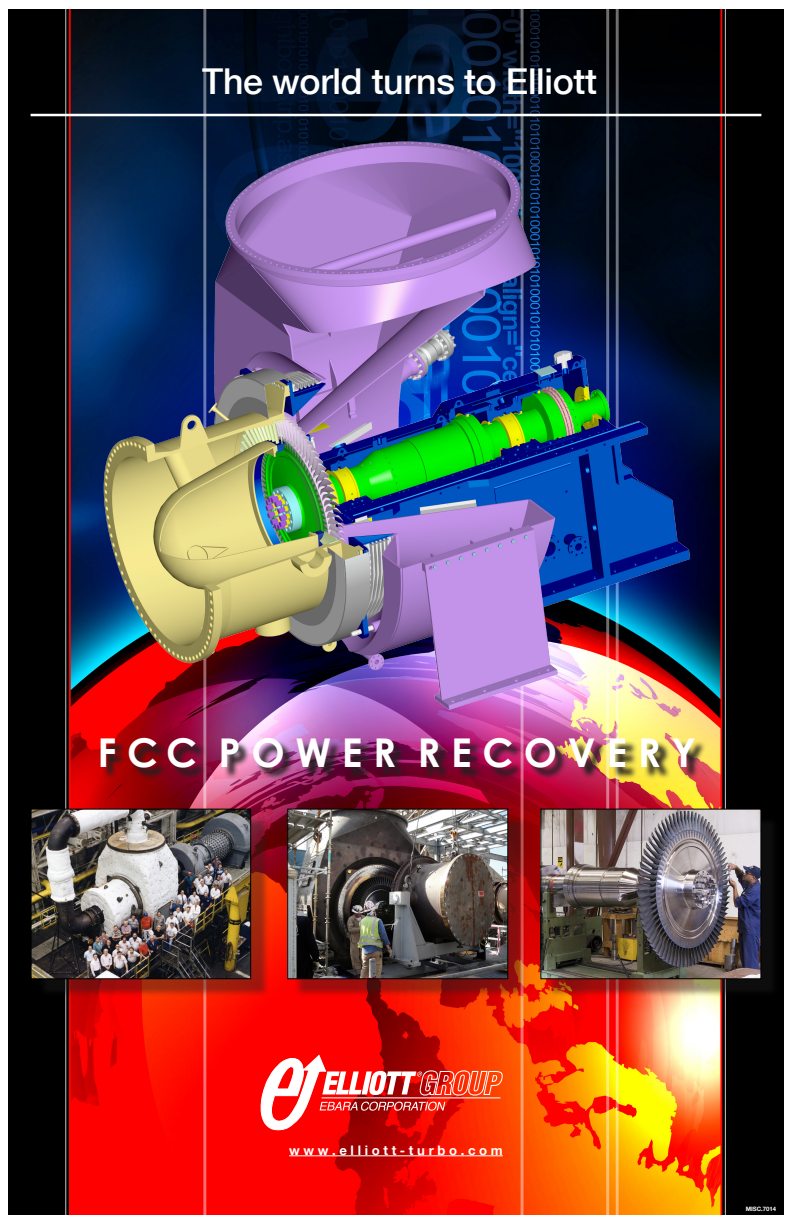
<style>
.page{position:relative;width:792px;height:1224px;background:#fff}
.page>*{position:absolute;margin:0;border:0;box-sizing:border-box;transform-origin:0 0}
.t1{font:700 39.7px "Century Gothic";color:#fff}
.t2{font:500 35.7px "Helvetica Neue";letter-spacing:-.01em;color:#fff}
.t3{font:700 13.1px "Helvetica Neue";color:#fff}
.t4{font:700 6px "Helvetica Neue LT Com";color:#fff}
</style>
<div class="page">
<img style="left:9px;top:9px;width:774px;height:1206px">
<hr style="left:31px;top:114px;width:730px;height:2px;background:#fff">
<svg style="left:260px;top:1055px;width:244px;height:76px"></svg>
<hr style="left:322px;top:1097px;width:178px;height:1px;background:#fff">
<hr style="left:289px;top:1155px;width:214px;height:1px;background:#fff">
<img style="left:99px;top:136px;width:596px;height:582px">
<div style="left:38px;top:816px;width:231px;height:181px;background:#231f20;opacity:.43"></div>
<img style="left:33px;top:811px;width:216px;height:166px">
<div style="left:31px;top:809px;width:220px;height:170px;border:1px solid #000"></div>
<div style="left:294px;top:816px;width:232px;height:181px;background:#231f20;opacity:.43"></div>
<img style="left:289px;top:811px;width:217px;height:166px">
<div style="left:287px;top:809px;width:221px;height:170px;border:1px solid #000"></div>
<div style="left:548px;top:816px;width:231px;height:181px;background:#231f20;opacity:.43"></div>
<img style="left:542px;top:811px;width:217px;height:166px">
<div style="left:540px;top:809px;width:221px;height:170px;border:1px solid #000"></div>
<img style="left:102px;top:740px;width:605px;height:41px">
<p class="t2" style="left:202px;top:53px;width:396px">The world turns to Elliott</p>
<p class="t1" style="left:97px;top:728px;width:600px">F C C P O W E R R E C O V E R Y</p>
<p class="t3" style="left:289px;top:1138px;width:215px">w w w . e l l i o t t - t u r b o . c o m</p>
<p class="t4" style="left:746px;top:1205px;width:32px">MISC.7014</p>
</div>
